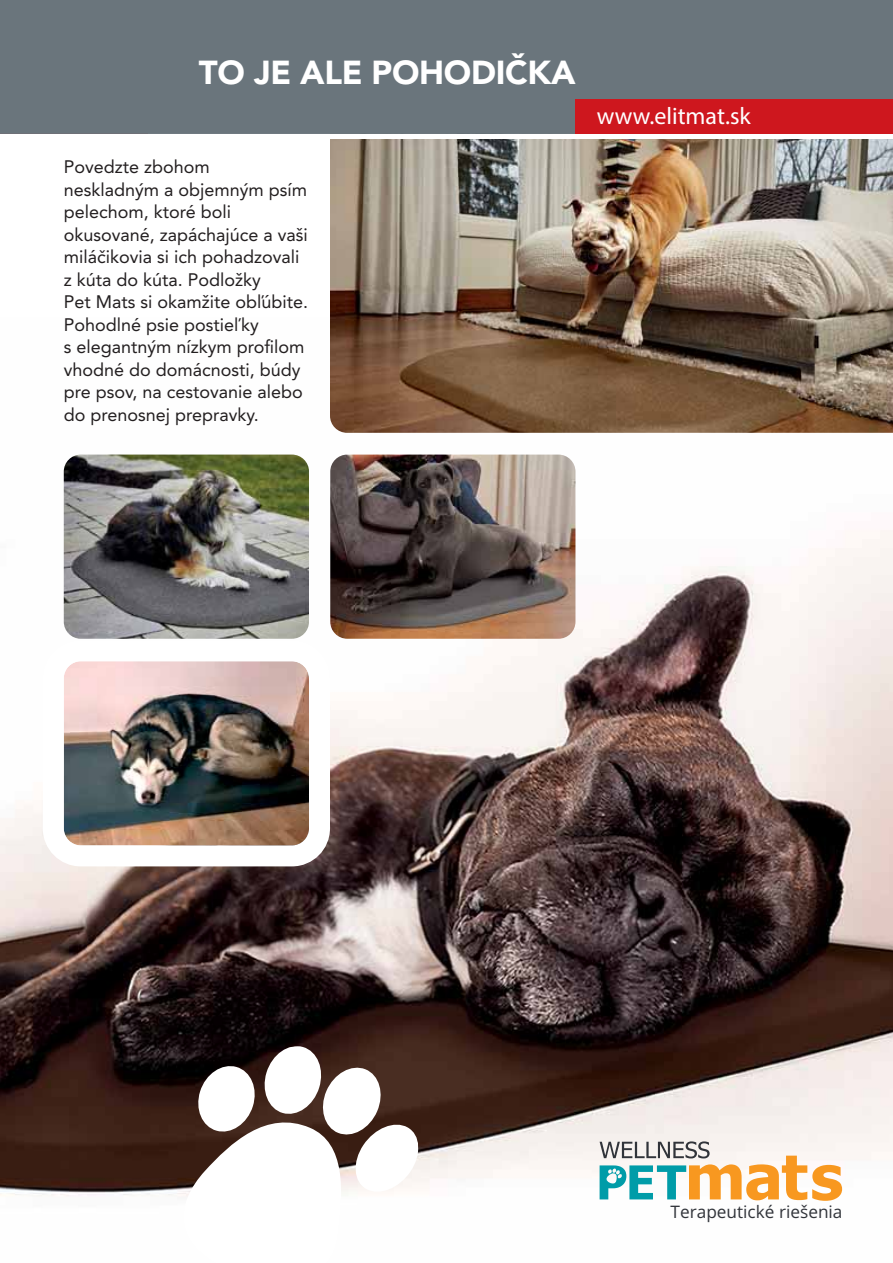
<style>
.page{position:relative;width:893px;height:1263px;background:#fff}
.page>*{position:absolute;margin:0;border:0;box-sizing:border-box;transform-origin:0 0}
.t1{font:900 33px "Avenir";letter-spacing:-.01em;color:#fff}
.t2{font:24px "Myriad Pro";color:#fff}
.t3{font:18px/22.5px "Avenir";color:#231f20}
.t4{font:17.25px "Open Sans";color:#31343a}
</style>
<div class="page">
<img style="left:0;top:454px;width:893px;height:746px">
<img style="left:330px;top:139px;width:563px;height:294px">
<div style="left:0;top:0;width:893px;height:134px;background:#6a757c"></div>
<div style="left:575px;top:99px;width:318px;height:35px;background:#ce171e"></div>
<svg style="left:600px;top:1141px;width:242px;height:60px"></svg>
<img style="left:43px;top:640px;width:287px;height:226px">
<img style="left:64px;top:455px;width:245px;height:184px;border-radius:17px">
<img style="left:330px;top:455px;width:245px;height:184px;border-radius:17px">
<svg style="left:169px;top:1043px;width:253px;height:157px"></svg>
<h1 class="t1" style="left:199px;top:59px;width:378px">TO JE ALE POHODIČKA</h1>
<p class="t3" style="left:64px;top:157px;width:246px">Povedzte zbohom neskladným a objemným psím pelechom, ktoré boli okusované, zapáchajúce a vaši miláčikovia si ich pohadzovali z kúta do kúta. Podložky<br>Pet Mats si okamžite obľúbite.<br>Pohodlné psie postieľ ky<br>s elegantným nízkym profilom vhodné do domácnosti, búdy pre psov, na cestovanie alebo do prenosnej prepravky.</p>
<h2 class="t2" style="left:597px;top:107px;width:155px">www.elitmat.sk</h2>
<p class="t4" style="left:670px;top:1201px;width:174px">Terapeutické riešenia</p>
</div>
